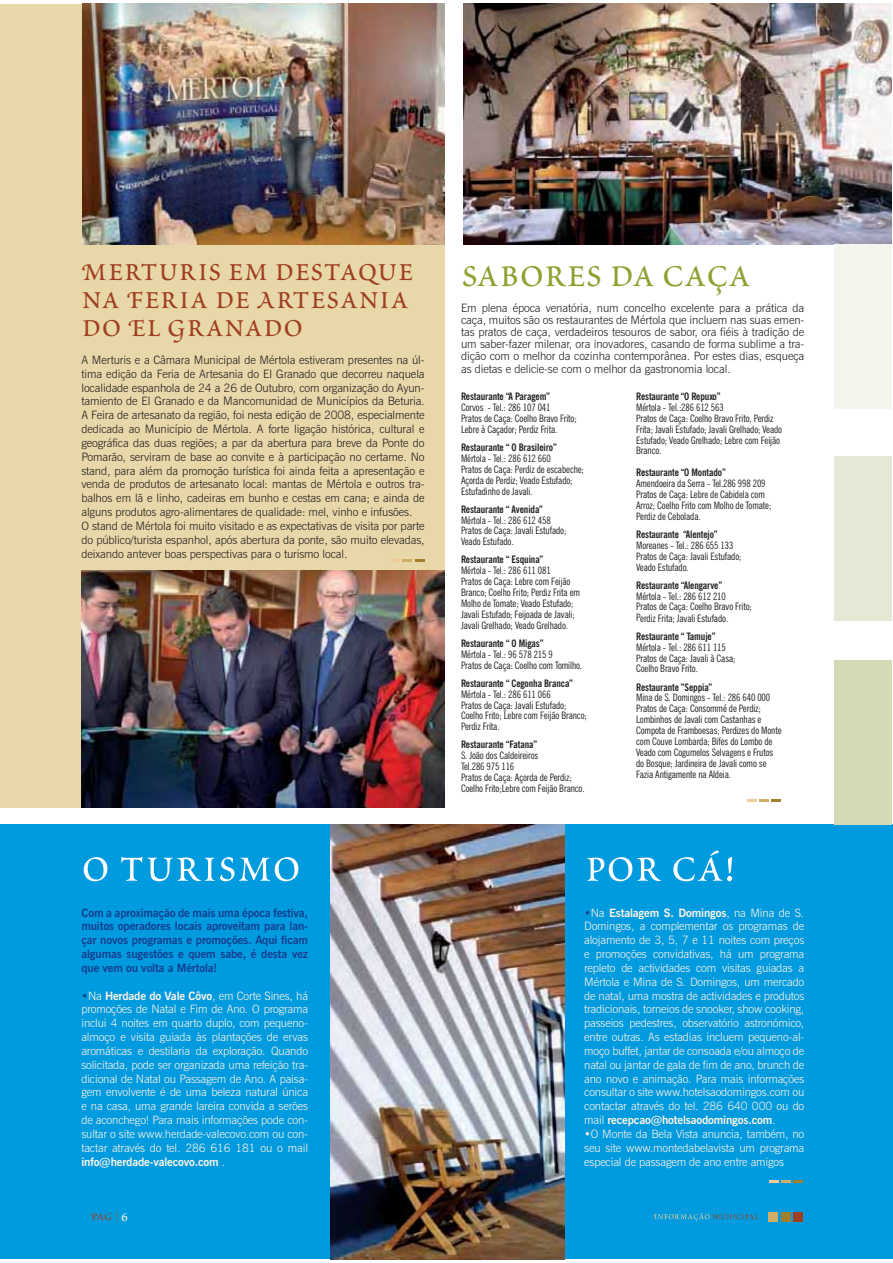
<style>
.page{position:relative;width:893px;height:1263px;background:#fff}
.page>*{position:absolute;margin:0;border:0;box-sizing:border-box;transform-origin:0 0}
.t1{font:53.85px "Poetica Roman Small Caps";color:#fff}
.t2{font:46.05px "Poetica Roman Small Caps";letter-spacing:-.01em;color:#8da231}
.t3{font:37.2px/28.2px "Poetica Roman Small Caps";color:#a03e22}
.t4{font:15.3px "Poetica Roman Small Caps";color:#a03e22}
.t5{font:300 11.55px/13.8px "News Gothic BT";letter-spacing:-.01em;color:#231f20}
.t6{font:300 11.55px/13.8px "News Gothic BT";letter-spacing:-.015em;color:#fff3e7;text-align:justify}
.t7{font:700 11.55px/13.8px "News Gothic BT";letter-spacing:-.015em;color:#143f90;text-align:justify}
.t8{font:condensed 10.2px/10.9px "News Gothic BT";letter-spacing:-.01em;color:#231f20}
.t9{font:700 condensed 10.2px "News Gothic BT";letter-spacing:-.01em;color:#231f20}
.s1{color:#143f90}
.s2{font-weight:700}
.s3{font-family:"DIN";font-weight:300;font-size:10.2px;color:#a17f2e}
.s4{font-size:18px;color:#fff3e7}
</style>
<div class="page">
<div style="left:0;top:4px;width:444px;height:804px;background:#e8d7a8"></div>
<div style="left:0;top:825px;width:892px;height:434px;background:#009bdf"></div>
<div style="left:768px;top:1212px;width:10px;height:9px;background:#d0ad67"></div>
<div style="left:780px;top:1212px;width:10px;height:9px;background:#a17f2e"></div>
<div style="left:793px;top:1212px;width:10px;height:9px;background:#a03e22"></div>
<svg style="left:653px;top:1213px;width:105px;height:8px"></svg>
<img style="left:83px;top:4px;width:361px;height:240px">
<img style="left:81px;top:570px;width:363px;height:238px">
<img style="left:463px;top:4px;width:428px;height:240px">
<img style="left:330px;top:825px;width:234px;height:434px">
<svg style="left:747px;top:799px;width:34px;height:3px"></svg>
<svg style="left:390px;top:559px;width:34px;height:3px"></svg>
<svg style="left:769px;top:1180px;width:34px;height:3px"></svg>
<div style="left:834px;top:660px;width:57px;height:165px;background:#d5dab5"></div>
<div style="left:834px;top:456px;width:57px;height:164px;background:#e6e8d5"></div>
<div style="left:834px;top:244px;width:57px;height:165px;background:#f4f5ec"></div>
<h3 class="t3" style="left:81px;top:258px;width:334px">Merturis em destaque na Feria de Artesania do El Granado</h3>
<p class="t5" style="left:81px;top:354px;width:345px">A Merturis e a Câmara Municipal de Mértola estiveram presentes na úl&shy;tima edição da Feria de Artesania do El Granado que decorreu naquela localidade espanhola de 24 a 26 de Outubro, com organização do Ayun&shy;tamiento de El Granado e da Mancomunidad de Municípios da Beturia.<br>A Feira de artesanato da região, foi nesta edição de 2008, especialmente dedicada ao Município de Mértola. A forte ligação histórica, cultural e geográfica das duas regiões; a par da abertura para breve da Ponte do Pomarão, serviram de base ao convite e à participação no certame. No stand, para além da promoção turística foi ainda feita a apresentação e venda de produtos de artesanato local: mantas de Mértola e outros tra&shy;balhos em lã e linho, cadeiras em bunho e cestas em cana; e ainda de alguns produtos agro-alimentares de qualidade: mel, vinho e infusões.<br>O stand de Mértola foi muito visitado e as expectativas de visita por parte do público/turista espanhol, após abertura da ponte, são muito elevadas, deixando antever boas perspectivas para o turismo local.</p>
<h2 class="t2" style="left:461px;top:253px;width:292px">Sabores da caça</h2>
<p class="t5" style="left:461px;top:303px;width:345px;line-height:12.1px;text-align:justify">Em plena época venatória, num concelho excelente para a prática da caça, muitos são os restaurantes de Mértola que incluem nas suas emen&shy;tas pratos de caça, verdadeiros tesouros de sabor, ora fiéis à tradição de um saber-fazer milenar, ora inovadores, casando de forma sublime a tra&shy;dição com o melhor da cozinha contemporânea. Por estes dias, esqueça as dietas e delicie-se com o melhor da gastronomia local.</p>
<p class="t9" style="left:461px;top:393px;width:90px">Restaurante “A Paragem”</p>
<p class="t8" style="left:461px;top:403px;width:117px">Corvos - Tel.: 286 107 041<br>Pratos de Caça: Coelho Bravo Frito;<br>Lebre à Caçador; Perdiz Frita.</p>
<p class="t9" style="left:461px;top:444px;width:97px">Restaurante “ O Brasileiro”</p>
<p class="t8" style="left:461px;top:454px;width:124px">Mértola - Tel.: 286 612 660<br>Pratos de Caça: Perdiz de escabeche;<br>Açorda de Perdiz; Veado Estufado;<br>Estufadinho de Javali.</p>
<p class="t9" style="left:461px;top:505px;width:83px">Restaurante “ Avenida”</p>
<p class="t8" style="left:461px;top:515px;width:107px">Mértola - Tel.: 286 612 458<br>Pratos de Caça: Javali Estufado;<br>Veado Estufado.</p>
<p class="t9" style="left:461px;top:556px;width:84px">Restaurante “ Esquina”</p>
<p class="t8" style="left:461px;top:566px;width:120px">Mértola - Tel.: 286 611 081<br>Pratos de Caça: Lebre com Feijão Branco; Coelho Frito; Perdiz Frita em Molho de Tomate; Veado Estufado; Javali Estufado; Feijoada de Javali; Javali Grelhado; Veado Grelhado.</p>
<p class="t9" style="left:461px;top:639px;width:84px">Restaurante “ O Migas”</p>
<p class="t8" style="left:461px;top:649px;width:123px">Mértola - Tel.: 96 578 215 9<br>Pratos de Caça: Coelho com Tomilho.</p>
<p class="t9" style="left:461px;top:679px;width:113px">Restaurante “ Cegonha Branca”</p>
<p class="t8" style="left:461px;top:689px;width:127px">Mértola - Tel.: 286 611 066<br>Pratos de Caça: Javali Estufado;<br>Coelho Frito; Lebre com Feijão Branco;<br>Perdiz Frita.</p>
<p class="t9" style="left:461px;top:741px;width:78px">Restaurante “Fatana”</p>
<p class="t8" style="left:461px;top:751px;width:125px">S. João dos Caldeireiros<br>Tel.286 975 116<br>Pratos de Caça: Açorda de Perdiz;<br>Coelho Frito;Lebre com Feijão Branco.</p>
<p class="t9" style="left:636px;top:393px;width:86px">Restaurante “O Repuxo”</p>
<p class="t8" style="left:636px;top:403px;width:148px">Mértola - Tel.:286 612 563<br>Pratos de Caça: Coelho Bravo Frito, Perdiz Frita; Javali Estufado; Javali Grelhado; Veado Estufado; Veado Grelhado; Lebre com Feijão Branco.</p>
<p class="t9" style="left:636px;top:469px;width:91px">Restaurante “O Montado”</p>
<p class="t8" style="left:636px;top:479px;width:137px">Amendoeira da Serra - Tel.286 998 209<br>Pratos de Caça: Lebre de Cabidela com Arroz; Coelho Frito com Molho de Tomate; Perdiz de Cebolada.</p>
<p class="t9" style="left:636px;top:530px;width:83px">Restaurante “Alentejo”</p>
<p class="t8" style="left:636px;top:541px;width:107px">Moreanes - Tel.: 286 655 133<br>Pratos de Caça: Javali Estufado;<br>Veado Estufado.</p>
<p class="t9" style="left:636px;top:581px;width:87px">Restaurante “Alengarve”</p>
<p class="t8" style="left:636px;top:591px;width:117px">Mértola - Tel.: 286 612 210<br>Pratos de Caça: Coelho Bravo Frito;<br>Perdiz Frita; Javali Estufado.</p>
<p class="t9" style="left:636px;top:632px;width:81px">Restaurante “ Tamuje”</p>
<p class="t8" style="left:636px;top:642px;width:101px">Mértola - Tel.: 286 611 115<br>Pratos de Caça: Javali à Casa;<br>Coelho Bravo Frito.</p>
<p class="t9" style="left:636px;top:683px;width:78px">Restaurante ”Seppia”</p>
<p class="t8" style="left:636px;top:693px;width:147px">Mina de S. Domingos - Tel.: 286 640 000<br>Pratos de Caça: Consommé de Perdiz; Lombinhos de Javali com Castanhas e Compota de Framboesas; Perdizes do Monte com Couve Lombarda; Bifes do Lombo de Veado com Cogumelos Selvagens e Frutos do Bosque; Jardineira de Javali como se Fazia Antigamente na Aldeia.</p>
<h1 class="t1" style="left:81px;top:842px;width:221px">O turismo</h1>
<h1 class="t1" style="left:584px;top:842px;width:152px">por cá!</h1>
<p class="t7" style="left:81px;top:907px;width:228px">Com a aproximação de mais uma época festiva, muitos operadores locais aproveitam para lan&shy;çar novos programas e promoções. Aqui ficam algumas sugestões e quem sabe, é desta vez que vem ou volta a Mértola!</p>
<p class="t6" style="left:81px;top:990px;width:228px"><span class="s1">•</span>Na <span class="s2">Herdade do Vale Côvo</span>, em Corte Sines, há promoções de Natal e Fim de Ano. O programa inclui 4 noites em quarto duplo, com pequeno&shy;almoço e visita guiada às plantações de ervas aromáticas e destilaria da exploração. Quando solicitada, pode ser organizada uma refeição tra&shy;dicional de Natal ou Passagem de Ano. A paisa&shy;gem envolvente é de uma beleza natural única e na casa, uma grande lareira convida a serões de aconchego! Para mais informações pode con&shy;sultar o site www.herdade-valecovo.com ou con&shy;tactar através do tel. 286 616 181 ou o mail <span class="s2">info@herdade-valecovo.com</span> .</p>
<h3 class="t4" style="left:90px;top:1209px;width:39px">Pag <span class="s3">|</span><span class="s4">6</span></h3>
<p class="t6" style="left:584px;top:907px;width:222px"><span class="s1">•</span>Na <span class="s2">Estalagem S. Domingos</span>, na Mina de S.<br>Domingos, a complementar os programas de alojamento de 3, 5, 7 e 11 noites com preços e promoções convidativas, há um programa repleto de actividades com visitas guiadas a Mértola e Mina de S. Domingos, um mercado de natal, uma mostra de actividades e produtos tradicionais, torneios de snooker, show cooking, passeios pedestres, observatório astronómico, entre outras. As estadias incluem pequeno-al&shy;moço buffet, jantar de consoada e/ou almoço de natal ou jantar de gala de fim de ano, brunch de ano novo e animação. Para mais informações consultar o site www.hotelsaodomingos.com ou contactar através do tel. 286 640 000 ou do mail <span class="s2">recepcao@hotelsaodomingos.com</span>.</p>
<p class="t6" style="left:584px;top:1128px;width:222px">•O Monte da Bela Vista anuncia, também, no seu site www.montedabelavista um programa especial de passagem de ano entre amigos</p>
</div>
